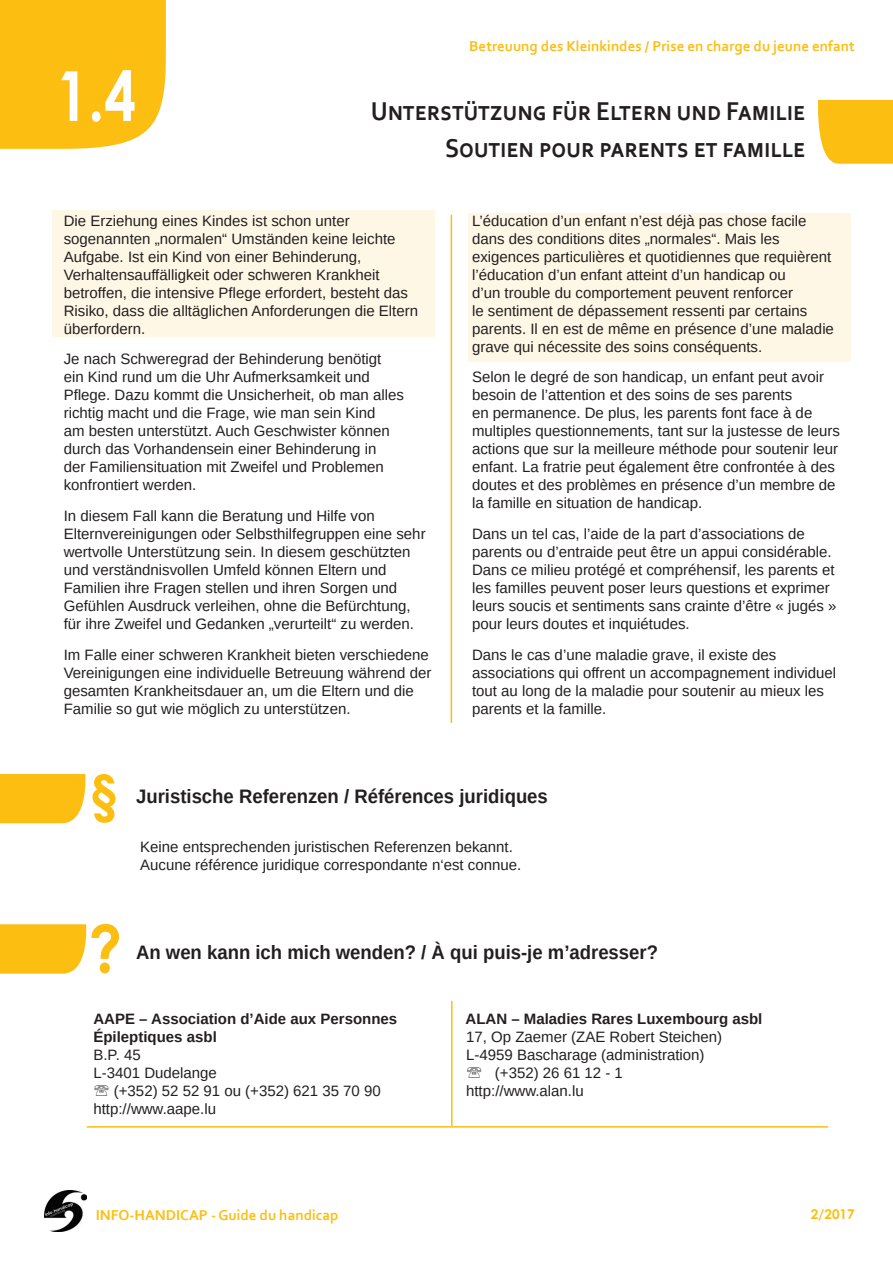
<style>
.page{position:relative;width:893px;height:1263px;background:#fff}
.page>*{position:absolute;margin:0;border:0;box-sizing:border-box;transform-origin:0 0}
.t1{font:700 69px "Century Gothic";color:#fff;scale:.83 1}
.t2{font:700 64.8px "Century Gothic";color:#fdbe12;scale:.93 1}
.t3{font:700 51px "Century Gothic";color:#fdbe12}
.t4{font:700 27px/36.6px "Corbel";color:#231f20;text-align:right;scale:.9 1}
.t5{font:700 19.5px "Liberation Sans";color:#231f20;scale:.95 1}
.t6{font:15px/18px "Liberation Sans";color:#231f20}
.t7{font:700 15px/18px "Liberation Sans";color:#231f20}
.t8{font:700 15px "Corbel";color:#fdbe12}
.t9{font:700 13.5px "Century Gothic";color:#fdbe12}
</style>
<div class="page">
<div style="left:0;top:0;width:166px;height:149px;background:#fdbe12"></div>
<img style="left:44px;top:1190px;width:43px;height:41px">
<div style="left:818px;top:100px;width:75px;height:64px;background:#fdbe12"></div>
<div style="left:468px;top:213px;width:382px;height:148px;background:#fef7e6"></div>
<div style="left:52px;top:210px;width:383px;height:127px;background:#fef7e6"></div>
<hr style="left:451px;top:215px;width:1px;height:508px;background:#fdbe12">
<div style="left:0;top:774px;width:86px;height:49px;background:#fdbe12"></div>
<svg style="left:0;top:924px;width:87px;height:49px;background:#fdc11f"></svg>
<hr style="left:451px;top:1001px;width:2px;height:125px;background:#fdbe12">
<hr style="left:87px;top:1126px;width:365px;height:1px;background:#fdbe12">
<hr style="left:452px;top:1126px;width:376px;height:1px;background:#fdbe12">
<h1 class="t1" style="left:56px;top:43px;width:98px">1.4</h1>
<p class="t8" style="left:469px;top:37px;width:387px">Betreuung des Kleinkindes / Prise en charge du jeune enfant</p>
<h3 class="t4" style="left:371px;top:92px;width:484px">Unterstützung für Eltern und Familie<br>Soutien pour parents et famille</h3>
<p class="t6" style="left:64px;top:212px;width:356px">Die Erziehung eines Kindes ist schon unter sogenannten „normalen“ Umständen keine leichte Aufgabe. Ist ein Kind von einer Behinderung, Verhaltensauffälligkeit oder schweren Krankheit betroffen, die intensive Pflege erfordert, besteht das Risiko, dass die alltäglichen Anforderungen die Eltern überfordern.</p>
<p class="t6" style="left:64px;top:350px;width:342px">Je nach Schweregrad der Behinderung benötigt ein Kind rund um die Uhr Aufmerksamkeit und Pflege. Dazu kommt die Unsicherheit, ob man alles richtig macht und die Frage, wie man sein Kind<br>am besten unterstützt. Auch Geschwister können durch das Vorhandensein einer Behinderung in<br>der Familiensituation mit Zweifel und Problemen konfrontiert werden.</p>
<p class="t6" style="left:64px;top:507px;width:363px">In diesem Fall kann die Beratung und Hilfe von Elternvereinigungen oder Selbsthilfegruppen eine sehr wertvolle Unterstützung sein. In diesem geschützten und verständnisvollen Umfeld können Eltern und Familien ihre Fragen stellen und ihren Sorgen und Gefühlen Ausdruck verleihen, ohne die Befürchtung, für ihre Zweifel und Gedanken „verurteilt“ zu werden.</p>
<p class="t6" style="left:64px;top:646px;width:369px">Im Falle einer schweren Krankheit bieten verschiedene Vereinigungen eine individuelle Betreuung während der gesamten Krankheitsdauer an, um die Eltern und die Familie so gut wie möglich zu unterstützen.</p>
<p class="t6" style="left:472px;top:212px;width:363px">L’éducation d’un enfant n’est déjà pas chose facile dans des conditions dites „normales“. Mais les exigences particulières et quotidiennes que requièrent l’éducation d’un enfant atteint d’un handicap ou<br>d’un trouble du comportement peuvent renforcer<br>le sentiment de dépassement ressenti par certains parents. Il en est de même en présence d’une maladie grave qui nécessite des soins conséquents.</p>
<p class="t6" style="left:472px;top:368px;width:369px">Selon le degré de son handicap, un enfant peut avoir besoin de l’attention et des soins de ses parents<br>en permanence. De plus, les parents font face à de multiples questionnements, tant sur la justesse de leurs actions que sur la meilleure méthode pour soutenir leur enfant. La fratrie peut également être confrontée à des doutes et des problèmes en présence d’un membre de la famille en situation de handicap.</p>
<p class="t6" style="left:472px;top:525px;width:366px">Dans un tel cas, l’aide de la part d’associations de parents ou d’entraide peut être un appui considérable.<br>Dans ce milieu protégé et compréhensif, les parents et les familles peuvent poser leurs questions et exprimer leurs soucis et sentiments sans crainte d’être « jugés » pour leurs doutes et inquiétudes.</p>
<p class="t6" style="left:472px;top:646px;width:366px">Dans le cas d’une maladie grave, il existe des associations qui offrent un accompagnement individuel tout au long de la maladie pour soutenir au mieux les parents et la famille.</p>
<h3 class="t3" style="left:90px;top:755px;width:30px">§</h3>
<h3 class="t5" style="left:136px;top:783px;width:435px">Juristische Referenzen / Références juridiques</h3>
<p class="t6" style="left:140px;top:838px;width:383px">Keine entsprechenden juristischen Referenzen bekannt.<br>Aucune référence juridique correspondante n‘est connue.</p>
<h2 class="t2" style="left:89px;top:900px;width:38px">?</h2>
<h3 class="t5" style="left:136px;top:939px;width:551px">An wen kann ich mich wenden? / À qui puis-je m’adresser?</h3>
<p class="t7" style="left:93px;top:1010px;width:305px">AAPE – Association d’Aide aux Personnes<br>Épileptiques asbl</p>
<p class="t6" style="left:93px;top:1046px;width:49px">B.P. 45</p>
<p class="t6" style="left:93px;top:1064px;width:125px">L-3401 Dudelange</p>
<p class="t6" style="left:114px;top:1082px;width:268px">(+352) 52 52 91 ou (+352) 621 35 70 90</p>
<p class="t6" style="left:93px;top:1100px;width:124px">http://www.aape.lu</p>
<p class="t7" style="left:466px;top:1010px;width:298px">ALAN – Maladies Rares Luxembourg asbl</p>
<p class="t6" style="left:466px;top:1028px;width:257px">17, Op Zaemer (ZAE Robert Steichen)</p>
<p class="t6" style="left:466px;top:1046px;width:240px">L-4959 Bascharage (administration)</p>
<p class="t6" style="left:495px;top:1064px;width:129px">(+352) 26 61 12 - 1</p>
<p class="t6" style="left:466px;top:1082px;width:119px">http://www.alan.lu</p>
<p class="t8" style="left:96px;top:1206px;width:244px">INFO-HANDICAP - Guide du handicap</p>
<p class="t9" style="left:811px;top:1204px;width:46px">2/2017</p>
</div>
